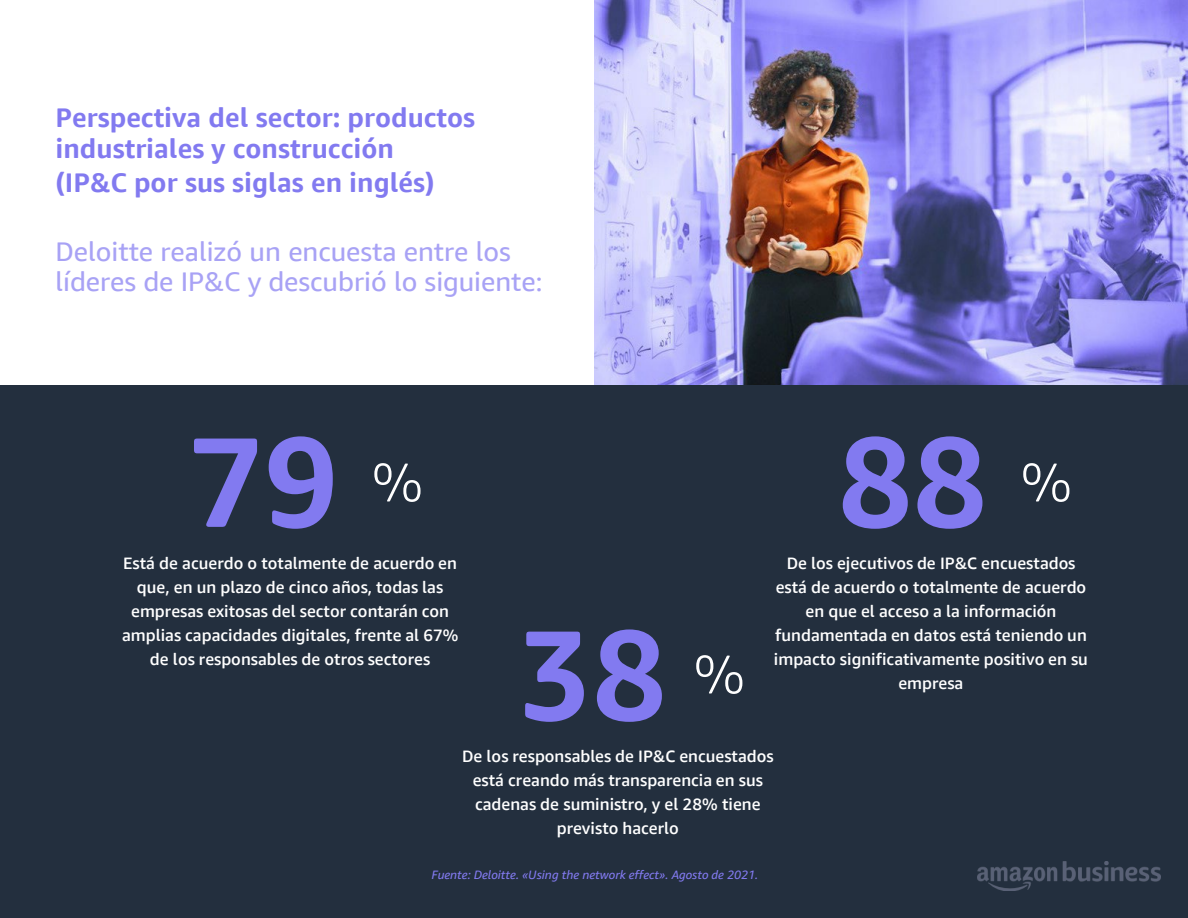
<style>
.page{position:relative;width:1188px;height:918px;background:#fff}
.page>*{position:absolute;margin:0;border:0;box-sizing:border-box;transform-origin:0 0}
.t1{font:700 127.5px "Amazon Ember Display";color:#827af0}
.t2{font:300 54.75px "Amazon Ember Display";color:#fff}
.t3{font:700 27px/30px "Amazon Ember Display";color:#827af0}
.t4{font:27px/30px "Amazon Ember Display";color:#a8a2f5}
.t5{font:500 16.5px/24px "Amazon Ember Display";color:#fff;text-align:center}
.t6{font:italic 12px "Amazon Ember";color:#827af0}
</style>
<div class="page">
<img style="left:594px;top:0;width:594px;height:386px">
<div style="left:0;top:386px;width:1188px;height:532px;background:#232f3e"></div>
<img style="left:977px;top:862px;width:183px;height:29px">
<p class="t3" style="left:55px;top:103px;width:421px">Perspectiva del sector: productos industriales y construcción</p>
<p class="t3" style="left:55px;top:168px;width:381px">(IP&amp;C por sus siglas en inglés)</p>
<p class="t4" style="left:55px;top:237px;width:488px">Deloitte realizó un encuesta entre los líderes de IP&amp;C y descubrió lo siguiente:</p>
<p class="t1" style="left:189px;top:402px;width:151px">79</p>
<p class="t2" style="left:372px;top:449px;width:53px">%</p>
<p class="t5" style="left:122px;top:551px;width:338px">Está de acuerdo o totalmente de acuerdo en que, en un plazo de cinco años, todas las empresas exitosas del sector contarán con amplias capacidades digitales, frente al 67% de los responsables de otros sectores</p>
<p class="t1" style="left:517px;top:595px;width:151px">38</p>
<p class="t2" style="left:694px;top:641px;width:53px">%</p>
<p class="t1" style="left:838px;top:402px;width:151px">88</p>
<p class="t2" style="left:1021px;top:449px;width:53px">%</p>
<p class="t5" style="left:774px;top:551px;width:316px">De los ejecutivos de IP&amp;C encuestados está de acuerdo o totalmente de acuerdo en que el acceso a la información fundamentada en datos está teniendo un impacto significativamente positivo en su empresa</p>
<p class="t5" style="left:462px;top:744px;width:313px">De los responsables de IP&amp;C encuestados está creando más transparencia en sus cadenas de suministro, y el 28% tiene previsto hacerlo</p>
<p class="t6" style="left:431px;top:868px;width:328px">Fuente: Deloitte. «Using the network effect». Agosto de 2021.</p>
</div>
